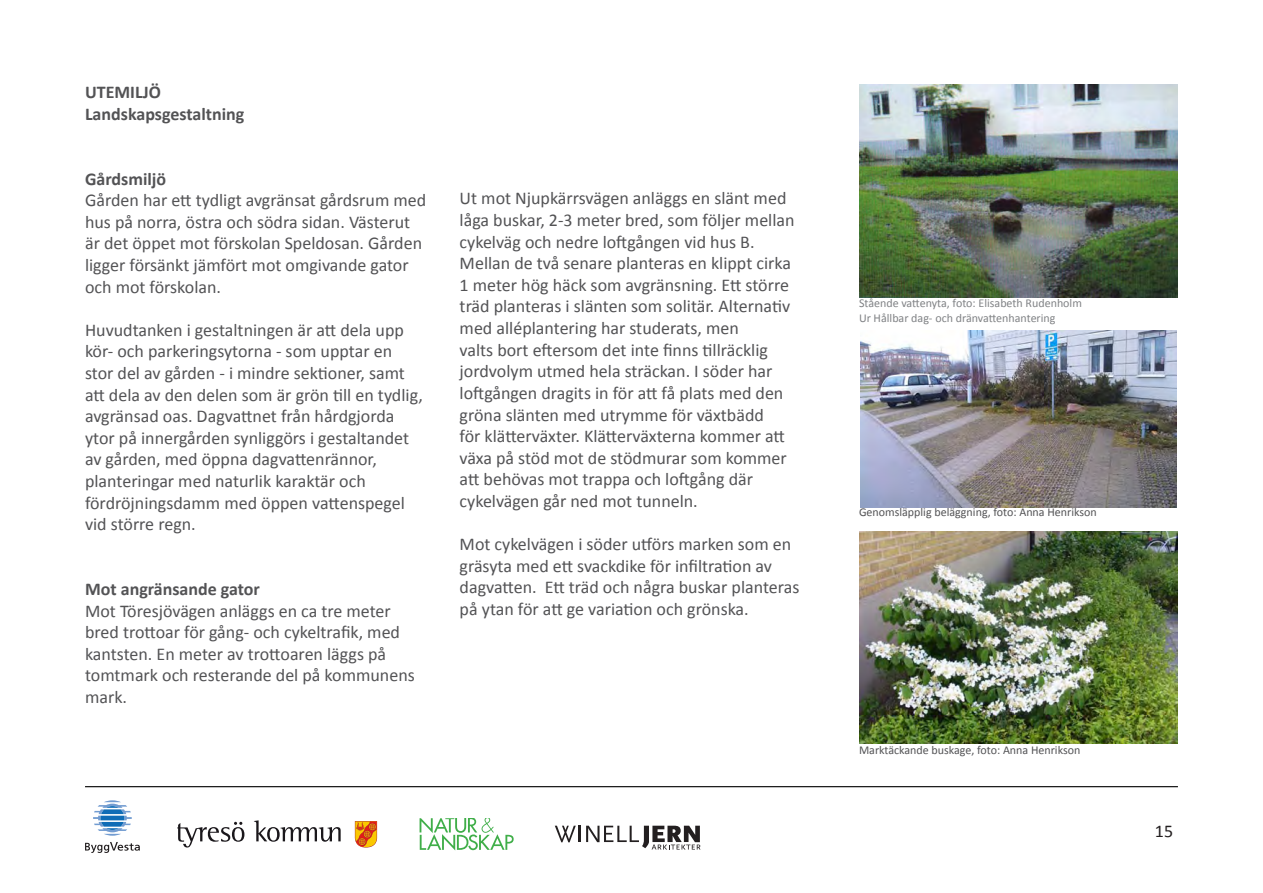
<style>
.page{position:relative;width:1263px;height:893px;background:#fff}
.page>*{position:absolute;margin:0;border:0;box-sizing:border-box;transform-origin:0 0}
.t1{font:18px/21.6px "Calibri";color:#535355}
.t2{font:700 18px/21.6px "Calibri";color:#535355}
.t3{font:18px "Calibri";color:#231f20}
.t4{font:12px "Calibri";color:#535355}
.t5{font:12px/14.4px "Calibri";color:#808285}
</style>
<div class="page">
<hr style="left:85px;top:786px;width:1093px;height:1px;background:#000">
<svg style="left:555px;top:826px;width:145px;height:23px"></svg>
<svg style="left:85px;top:842px;width:55px;height:11px"></svg>
<svg style="left:93px;top:800px;width:39px;height:36px"></svg>
<svg style="left:420px;top:818px;width:94px;height:32px"></svg>
<svg style="left:254px;top:820px;width:87px;height:22px"></svg>
<svg style="left:177px;top:822px;width:67px;height:25px"></svg>
<svg style="left:355px;top:821px;width:22px;height:26px"></svg>
<img style="left:859px;top:85px;width:319px;height:212px">
<img style="left:860px;top:330px;width:317px;height:177px">
<img style="left:859px;top:532px;width:319px;height:212px">
<p class="t2" style="left:85px;top:81px;width:161px">UTEMILJÖ<br>Landskapsgestaltning</p>
<p class="t2" style="left:85px;top:168px;width:83px">Gårdsmiljö</p>
<p class="t1" style="left:85px;top:189px;width:343px">Gården har ett tydligt avgränsat gårdsrum med hus på norra, östra och södra sidan. Västerut är det öppet mot förskolan Speldosan. Gården ligger försänkt jämfört mot omgivande gator och mot förskolan.</p>
<p class="t1" style="left:85px;top:319px;width:339px">Huvudtanken i gestaltningen är att dela upp kör- och parkeringsytorna - som upptar en stor del av gården - i mindre sektioner, samt att dela av den delen som är grön till en tydlig, avgränsad oas. Dagvattnet från hårdgjorda ytor på innergården synliggörs i gestaltandet av gården, med öppna dagvattenrännor, planteringar med naturlik karaktär och fördröjningsdamm med öppen vattenspegel vid större regn.</p>
<p class="t2" style="left:85px;top:578px;width:176px">Mot angränsande gator</p>
<p class="t1" style="left:85px;top:600px;width:331px">Mot Töresjövägen anläggs en ca tre meter bred trottoar för gång- och cykeltrafik, med kantsten. En meter av trottoaren läggs på tomtmark och resterande del på kommunens mark.</p>
<p class="t1" style="left:460px;top:188px;width:336px">Ut mot Njupkärrsvägen anläggs en slänt med låga buskar, 2-3 meter bred, som följer mellan cykelväg och nedre loftgången vid hus B.<br>Mellan de två senare planteras en klippt cirka 1 meter hög häck som avgränsning. Ett större träd planteras i slänten som solitär. Alternativ med alléplantering har studerats, men<br>valts bort eftersom det inte finns tillräcklig jordvolym utmed hela sträckan. I söder har loftgången dragits in för att få plats med den gröna slänten med utrymme för växtbädd<br>för klätterväxter. Klätterväxterna kommer att växa på stöd mot de stödmurar som kommer att behövas mot trappa och loftgång där cykelvägen går ned mot tunneln.</p>
<p class="t1" style="left:460px;top:533px;width:341px">Mot cykelvägen i söder utförs marken som en gräsyta med ett svackdike för infiltration av dagvatten. Ett träd och några buskar planteras på ytan för att ge variation och grönska.</p>
<p class="t5" style="left:859px;top:296px;width:224px">Stående vattenyta, foto: Elisabeth Rudenholm<br>Ur Hållbar dag- och dränvattenhantering</p>
<p class="t4" style="left:859px;top:505px;width:239px">Genomsläpplig beläggning, foto: Anna Henrikson</p>
<p class="t4" style="left:859px;top:742px;width:223px">Marktäckande buskage, foto: Anna Henrikson</p>
<p class="t3" style="left:1155px;top:820px;width:20px">15</p>
</div>
